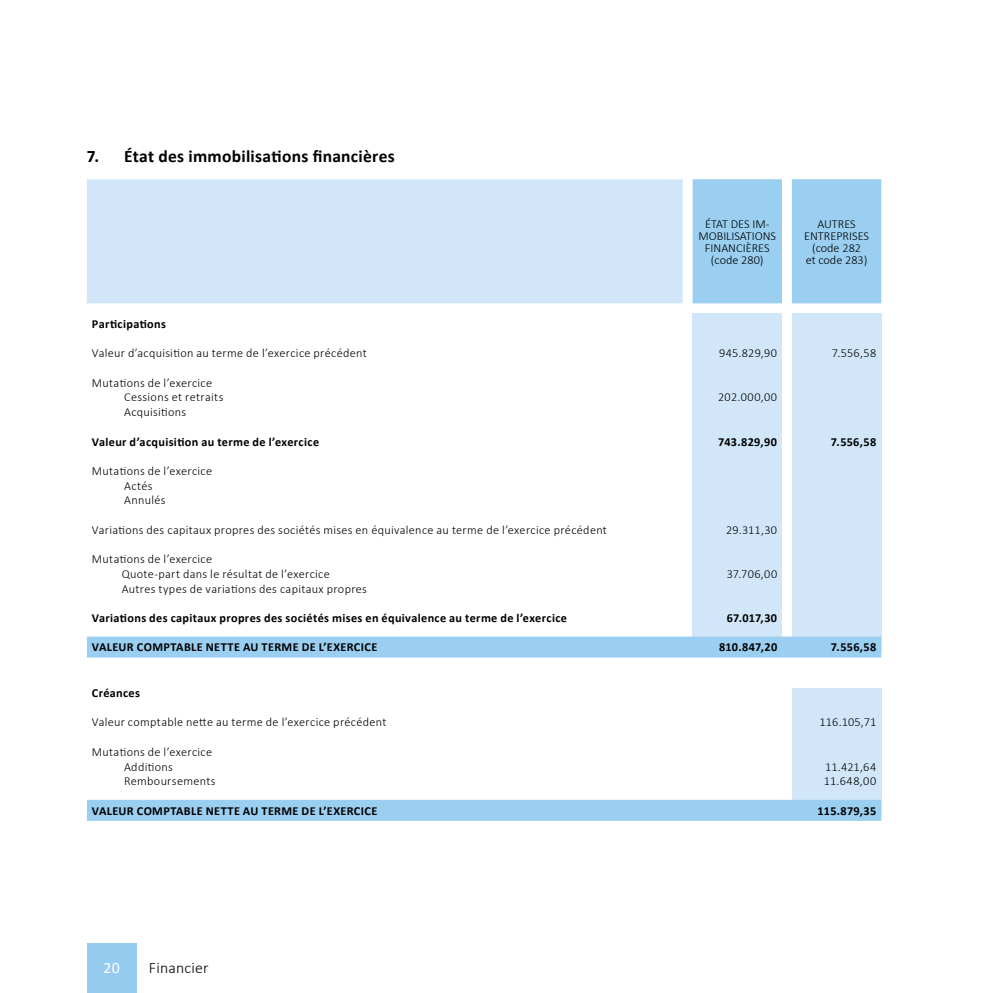
<style>
.page{position:relative;width:993px;height:993px;background:#fff}
.page>*{position:absolute;margin:0;border:0;box-sizing:border-box;transform-origin:0 0}
.t1{font:700 17.5px "Calibri";letter-spacing:.015em;color:#000}
.t2{font:300 15.75px "Calibri";letter-spacing:.015em;color:#000}
.t3{font:15.75px "Calibri";color:#fff}
.t4{font:300 12.25px/14.7px "Calibri";letter-spacing:.025em;color:#000}
.t5{font:700 12.25px "Calibri";letter-spacing:.03em;color:#000}
.t6{font:300 12.25px/12.2px "Calibri";color:#000;text-align:center}
</style>
<div class="page">
<div style="left:692px;top:313px;width:89px;height:338px;background:#d1e7f9"></div>
<div style="left:791px;top:313px;width:90px;height:338px;background:#d1e7f9"></div>
<div style="left:87px;top:636px;width:794px;height:21px;background:#9acff1"></div>
<div style="left:87px;top:179px;width:595px;height:124px;background:#d1e7f9"></div>
<div style="left:692px;top:179px;width:189px;height:124px;background:#9acff1"></div>
<div style="left:791px;top:687px;width:90px;height:127px;background:#d1e7f9"></div>
<div style="left:87px;top:799px;width:794px;height:21px;background:#9acff1"></div>
<div style="left:87px;top:943px;width:49px;height:49px;background:#94cbef"></div>
<h1 class="t1" style="left:87px;top:145px;width:309px">7. État des immobilisations financières</h1>
<p class="t6" style="left:698px;top:217px;width:79px">ÉTAT DES IM-<br>MOBILISATIONS<br>FINANCIÈRES (code 280)</p>
<p class="t6" style="left:803px;top:217px;width:66px">AUTRES<br>ENTREPRISES (code 282<br>et code 283)</p>
<p class="t5" style="left:92px;top:316px;width:76px">Participations</p>
<p class="t4" style="left:92px;top:345px;width:276px">Valeur d’acquisition au terme de l’exercice précédent</p>
<p class="t4" style="left:718px;top:345px;width:60px">945.829,90</p>
<p class="t4" style="left:831px;top:345px;width:46px">7.556,58</p>
<p class="t4" style="left:124px;top:374px;width:101px;text-indent:-32px">Mutations de l’exercice<br>Cessions et retraits</p>
<p class="t4" style="left:718px;top:389px;width:60px">202.000,00</p>
<p class="t4" style="left:124px;top:404px;width:64px">Acquisitions</p>
<p class="t5" style="left:92px;top:433px;width:229px">Valeur d’acquisition au terme de l’exercice</p>
<p class="t5" style="left:718px;top:433px;width:60px">743.829,90</p>
<p class="t5" style="left:830px;top:433px;width:47px">7.556,58</p>
<p class="t4" style="left:124px;top:463px;width:89px;text-indent:-32px">Mutations de l’exercice<br>Actés<br>Annulés</p>
<p class="t4" style="left:92px;top:521px;width:516px">Variations des capitaux propres des sociétés mises en équivalence au terme de l’exercice précédent</p>
<p class="t4" style="left:725px;top:521px;width:53px">29.311,30</p>
<p class="t4" style="left:122px;top:551px;width:210px;text-indent:-30px">Mutations de l’exercice<br>Quote-part dans le résultat de l’exercice</p>
<p class="t4" style="left:726px;top:565px;width:52px">37.706,00</p>
<p class="t4" style="left:122px;top:580px;width:247px">Autres types de variations des capitaux propres</p>
<p class="t5" style="left:92px;top:610px;width:476px">Variations des capitaux propres des sociétés mises en équivalence au terme de l’exercice</p>
<p class="t5" style="left:726px;top:610px;width:52px">67.017,30</p>
<p class="t5" style="left:92px;top:639px;width:287px">VALEUR COMPTABLE NETTE AU TERME DE L’EXERCICE</p>
<p class="t5" style="left:718px;top:639px;width:60px">810.847,20</p>
<p class="t5" style="left:830px;top:639px;width:47px">7.556,58</p>
<p class="t5" style="left:92px;top:685px;width:50px">Créances</p>
<p class="t4" style="left:92px;top:714px;width:296px">Valeur comptable nette au terme de l’exercice précédent</p>
<p class="t4" style="left:819px;top:714px;width:58px">116.105,71</p>
<p class="t4" style="left:92px;top:743px;width:122px;text-align:center">Mutations de l’exercice<br>Additions</p>
<p class="t4" style="left:824px;top:758px;width:53px">11.421,64</p>
<p class="t4" style="left:124px;top:773px;width:93px">Remboursements</p>
<p class="t4" style="left:823px;top:773px;width:54px">11.648,00</p>
<p class="t5" style="left:92px;top:802px;width:287px">VALEUR COMPTABLE NETTE AU TERME DE L’EXERCICE</p>
<p class="t5" style="left:817px;top:802px;width:60px">115.879,35</p>
<p class="t3" style="left:104px;top:957px;width:18px">20</p>
<p class="t2" style="left:149px;top:957px;width:61px">Financier</p>
</div>
